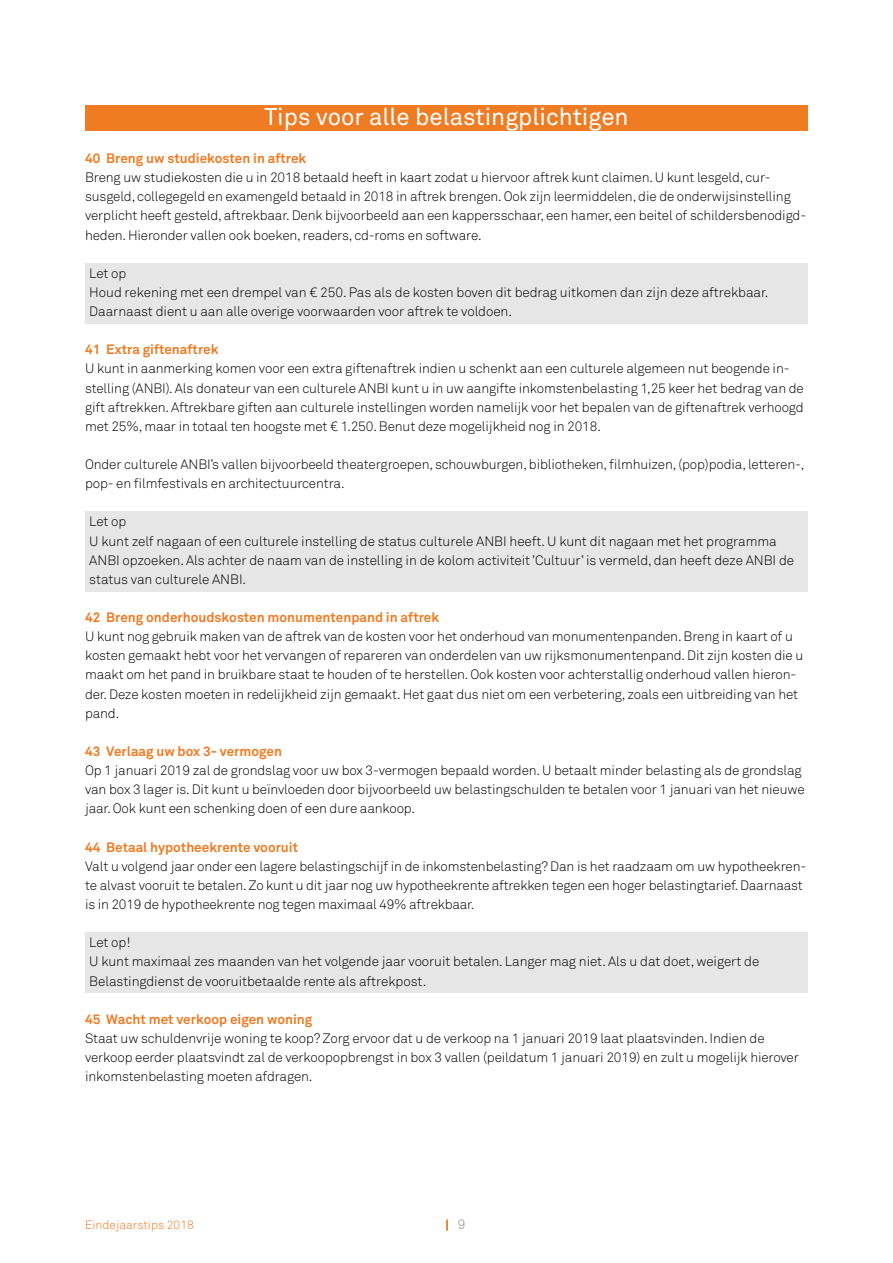
<style>
.page{position:relative;width:893px;height:1263px;background:#fff}
.page>*{position:absolute;margin:0;border:0;box-sizing:border-box;transform-origin:0 0}
.Kop_16_pnt_PMS158_DI{font:24px "Akkurat";color:#fff}
.Bodytekst{font:300 13.5px/19.2px "Akkurat";letter-spacing:-.01em;color:#000}
.Bodytekst_Alinea-arc{font:300 13.5px/19.2px "Akkurat";letter-spacing:-.005em;color:#000}
.t1{font:700 13.5px "Akkurat";color:#ef7b23}
.t2{font:300 13.5px "Akkurat";color:#8d8c8d}
.t3{font:300 12px "Akkurat";color:#ef7b23}
</style>
<div class="page">
<div style="left:85px;top:106px;width:723px;height:25px;background:#ef7b23"></div>
<div style="left:85px;top:263px;width:723px;height:22px;background:#e7e6e7"></div>
<div style="left:85px;top:282px;width:723px;height:41px;background:#e7e6e7"></div>
<div style="left:85px;top:512px;width:723px;height:22px;background:#e7e6e7"></div>
<div style="left:85px;top:531px;width:723px;height:60px;background:#e7e6e7"></div>
<div style="left:85px;top:932px;width:723px;height:22px;background:#e7e6e7"></div>
<div style="left:85px;top:952px;width:723px;height:41px;background:#e7e6e7"></div>
<p class="Kop_16_pnt_PMS158_DI" style="left:264px;top:102px;width:366px">Tips voor alle belastingplichtigen</p>
<p class="t1" style="left:85px;top:150px;width:223px">40 Breng uw studiekosten in aftrek</p>
<p class="Bodytekst" style="left:85px;top:168px;width:723px">Breng uw studiekosten die u in 2018 betaald heeft in kaart zodat u hiervoor aftrek kunt claimen. U kunt lesgeld, cur&shy;susgeld, collegegeld en examengeld betaald in 2018 in aftrek brengen. Ook zijn leermiddelen, die de onderwijsinstelling verplicht heeft gesteld, aftrekbaar. Denk bijvoorbeeld aan een kappersschaar, een hamer, een beitel of schildersbenodigd&shy;heden. Hieronder vallen ook boeken, readers, cd-roms en software.</p>
<p class="Bodytekst_Alinea-arc" style="left:89px;top:264px;width:39px">Let op</p>
<p class="Bodytekst_Alinea-arc" style="left:89px;top:283px;width:681px">Houd rekening met een drempel van € 250. Pas als de kosten boven dit bedrag uitkomen dan zijn deze aftrekbaar.<br>Daarnaast dient u aan alle overige voorwaarden voor aftrek te voldoen.</p>
<p class="t1" style="left:85px;top:341px;width:135px">41 Extra giftenaftrek</p>
<p class="Bodytekst" style="left:85px;top:359px;width:720px">U kunt in aanmerking komen voor een extra giftenaftrek indien u schenkt aan een culturele algemeen nut beogende in&shy;stelling (ANBI). Als donateur van een culturele ANBI kunt u in uw aangifte inkomstenbelasting 1,25 keer het bedrag van de gift aftrekken. Aftrekbare giften aan culturele instellingen worden namelijk voor het bepalen van de giftenaftrek verhoogd met 25%, maar in totaal ten hoogste met € 1.250. Benut deze mogelijkheid nog in 2018.</p>
<p class="Bodytekst" style="left:85px;top:455px;width:721px">Onder culturele ANBI’s vallen bijvoorbeeld theatergroepen, schouwburgen, bibliotheken, filmhuizen, (pop)podia, letteren-, pop- en filmfestivals en architectuurcentra.</p>
<p class="Bodytekst_Alinea-arc" style="left:89px;top:512px;width:39px">Let op</p>
<p class="Bodytekst_Alinea-arc" style="left:89px;top:531px;width:706px">U kunt zelf nagaan of een culturele instelling de status culturele ANBI heeft. U kunt dit nagaan met het programma<br>ANBI opzoeken. Als achter de naam van de instelling in de kolom activiteit ’Cultuur’ is vermeld, dan heeft deze ANBI de status van culturele ANBI.</p>
<p class="t1" style="left:85px;top:609px;width:356px">42 Breng onderhoudskosten monumentenpand in aftrek</p>
<p class="Bodytekst" style="left:85px;top:627px;width:720px">U kunt nog gebruik maken van de aftrek van de kosten voor het onderhoud van monumentenpanden. Breng in kaart of u kosten gemaakt hebt voor het vervangen of repareren van onderdelen van uw rijksmonumentenpand. Dit zijn kosten die u maakt om het pand in bruikbare staat te houden of te herstellen. Ook kosten voor achterstallig onderhoud vallen hieron&shy;der. Deze kosten moeten in redelijkheid zijn gemaakt. Het gaat dus niet om een verbetering, zoals een uitbreiding van het pand.</p>
<p class="t1" style="left:85px;top:743px;width:199px">43 Verlaag uw box 3- vermogen</p>
<p class="Bodytekst" style="left:85px;top:761px;width:721px">Op 1 januari 2019 zal de grondslag voor uw box 3-vermogen bepaald worden. U betaalt minder belasting als de grondslag van box 3 lager is. Dit kunt u beïnvloeden door bijvoorbeeld uw belastingschulden te betalen voor 1 januari van het nieuwe jaar. Ook kunt een schenking doen of een dure aankoop.</p>
<p class="t1" style="left:85px;top:838px;width:215px">44 Betaal hypotheekrente vooruit</p>
<p class="Bodytekst" style="left:85px;top:857px;width:723px">Valt u volgend jaar onder een lagere belastingschijf in de inkomstenbelasting? Dan is het raadzaam om uw hypotheekren&shy;te alvast vooruit te betalen. Zo kunt u dit jaar nog uw hypotheekrente aftrekken tegen een hoger belastingtarief. Daarnaast is in 2019 de hypotheekrente nog tegen maximaal 49% aftrekbaar.</p>
<p class="Bodytekst_Alinea-arc" style="left:89px;top:933px;width:43px">Let op!</p>
<p class="Bodytekst_Alinea-arc" style="left:89px;top:952px;width:671px">U kunt maximaal zes maanden van het volgende jaar vooruit betalen. Langer mag niet. Als u dat doet, weigert de<br>Belastingdienst de vooruitbetaalde rente als aftrekpost.</p>
<p class="t1" style="left:85px;top:1010px;width:229px">45 Wacht met verkoop eigen woning</p>
<p class="Bodytekst" style="left:85px;top:1029px;width:715px">Staat uw schuldenvrije woning te koop? Zorg ervoor dat u de verkoop na 1 januari 2019 laat plaatsvinden. Indien de verkoop eerder plaatsvindt zal de verkoopopbrengst in box 3 vallen (peildatum 1 januari 2019) en zult u mogelijk hierover inkomstenbelasting moeten afdragen.</p>
<p class="t3" style="left:85px;top:1217px;width:110px">Eindejaarstips 2018</p>
<p class="t2" style="left:458px;top:1216px;width:9px">9</p>
</div>
